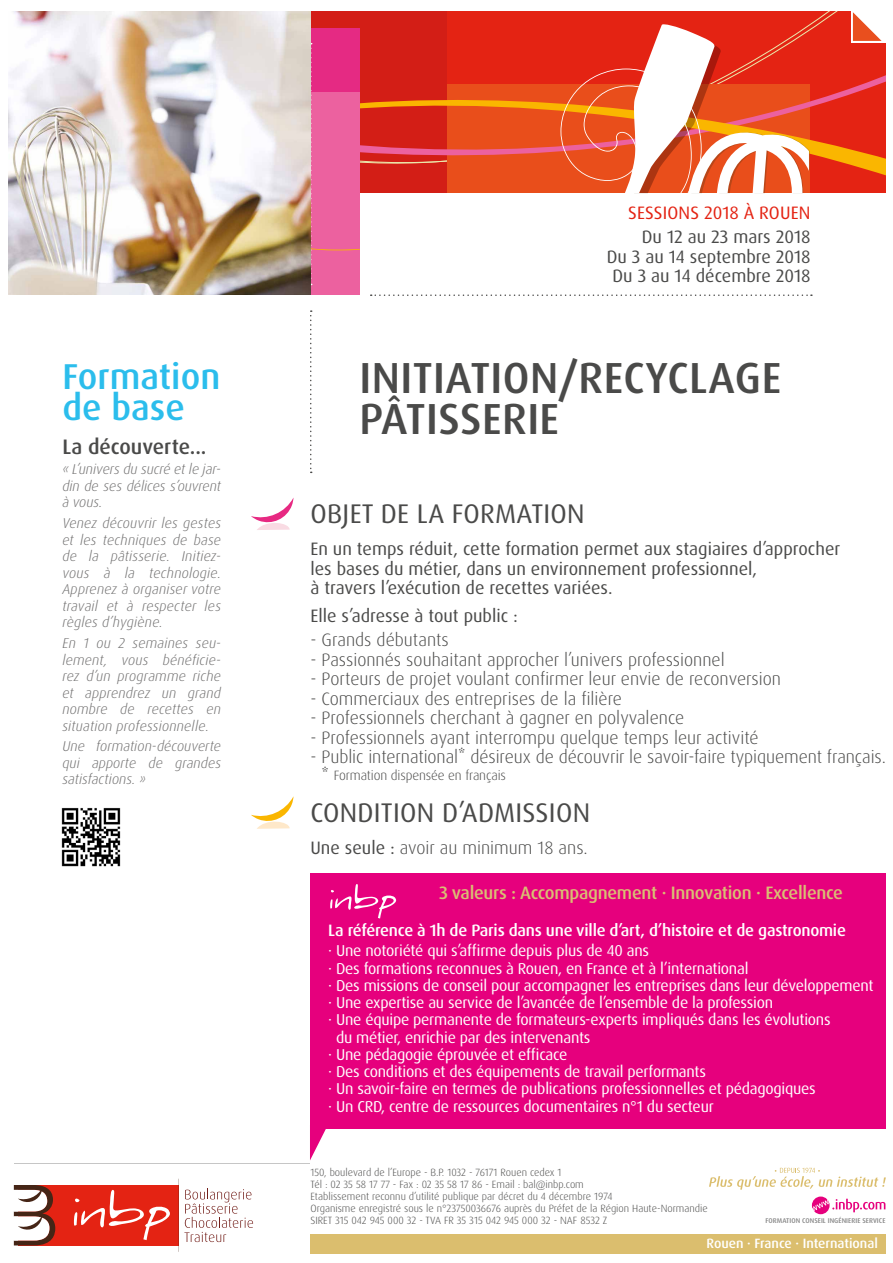
<style>
.page{position:relative;width:893px;height:1263px;background:#fff}
.page>*{position:absolute;margin:0;border:0;box-sizing:border-box;transform-origin:0 0}
.t1{font:500 43.5px/40.5px "Dax OT";letter-spacing:.01em;color:#4a4a49}
.t2{font:500 36px/31.5px "Dax OT";color:#2bbdec}
.t3{font:27px "Dax OT";letter-spacing:.01em;color:#4a4a49}
.t4{font:500 21px "Dax OT";color:#4a4a49}
.t5{font:300 18px "Dax OT";color:#4a4a49}
.t6{font:18px/19.5px "Dax OT";color:#4a4a49;text-align:right}
.t7{font:500 18px "Dax OT";letter-spacing:-.015em;color:#d9bf73}
.t8{font:18px "Dax OT";letter-spacing:.01em;color:#e42313}
.t9{font:500 16.5px "Dax OT";letter-spacing:-.015em;color:#fff}
.t10{font:15.75px "Dax OT";letter-spacing:-.015em;color:#fff}
.t11{font:italic 300 14.25px/16.5px "Dax OT";color:#706f6f;text-align:justify}
.t12{font:300 13.5px "Dax OT";letter-spacing:-.01em;color:#4a4a49}
.t13{font:500 13.5px "Dax OT";color:#fff}
.t14{font:300 10.5px/12px "Dax OT";color:#4a4a49}
.t15{font:500 6.9px "Dax OT";letter-spacing:.01em;color:#878787}
.s1{font-size:18px}
.s2{font-weight:400}
</style>
<div class="page">
<div style="left:310px;top:1234px;width:575px;height:19px;background:#dbbe6e"></div>
<div style="left:18px;top:1185px;width:160px;height:60px;background:#e42313"></div>
<svg style="left:14px;top:1185px;width:41px;height:60px"></svg>
<svg style="left:74px;top:1189px;width:96px;height:51px"></svg>
<svg style="left:178px;top:1179px;width:75px;height:73px"></svg>
<hr style="left:14px;top:1163px;width:296px;height:1px;background:#c6c6c6">
<svg style="left:311px;top:11px;width:574px;height:182px;background:#e1331b"></svg>
<svg style="left:560px;top:23px;width:250px;height:171px"></svg>
<svg style="left:311px;top:43px;width:49px;height:242px;background:#ea5698"></svg>
<img style="left:9px;top:11px;width:302px;height:283px">
<img style="left:61px;top:807px;width:60px;height:60px">
<svg style="left:310px;top:310px;width:2px;height:163px"></svg>
<svg style="left:371px;top:294px;width:441px;height:2px"></svg>
<div style="left:852px;top:0;width:41px;height:42px;background:#fff"></div>
<svg style="left:853px;top:12px;width:29px;height:29px"></svg>
<div style="left:310px;top:873px;width:576px;height:256px;background:#e6007d"></div>
<svg style="left:310px;top:1129px;width:16px;height:31px"></svg>
<svg style="left:330px;top:884px;width:66px;height:34px"></svg>
<svg style="left:812px;top:1196px;width:18px;height:18px"></svg>
<svg style="left:811px;top:1199px;width:74px;height:13px"></svg>
<svg style="left:709px;top:1168px;width:177px;height:21px"></svg>
<svg style="left:251px;top:498px;width:42px;height:32px"></svg>
<svg style="left:251px;top:797px;width:42px;height:32px"></svg>
<h2 class="t2" style="left:62px;top:361px;width:159px">Formation de base</h2>
<h3 class="t4" style="left:62px;top:433px;width:146px">La découverte...</h3>
<p class="t11" style="left:62px;top:461px;width:160px">« L’univers du sucré et le jar&shy;din de ses délices s’ouvrent à vous.</p>
<p class="t11" style="left:62px;top:515px;width:160px">Venez découvrir les gestes et les techniques de base de la pâtisserie. Initiez&shy;vous à la technologie.<br>Apprenez à organiser votre travail et à respecter les règles d’hygiène.</p>
<p class="t11" style="left:62px;top:635px;width:160px">En 1 ou 2 semaines seu&shy;lement, vous bénéficie&shy;rez d’un programme riche et apprendrez un grand nombre de recettes en situation professionnelle.</p>
<p class="t11" style="left:62px;top:738px;width:160px">Une formation-découverte qui apporte de grandes satisfactions. »</p>
<p class="t8" style="left:628px;top:202px;width:184px">SESSIONS 2018 À ROUEN</p>
<p class="t6" style="left:607px;top:227px;width:205px">Du 12 au 23 mars 2018<br>Du 3 au 14 septembre 2018<br>Du 3 au 14 décembre 2018</p>
<h1 class="t1" style="left:360px;top:359px;width:423px">INITIATION/RECYCLAGE<br>PÂTISSERIE</h1>
<h3 class="t3" style="left:311px;top:496px;width:276px">OBJET DE LA FORMATION</h3>
<p class="t6" style="left:310px;top:539px;width:531px;text-align:left">En un temps réduit, cette formation permet aux stagiaires d’approcher les bases du métier, dans un environnement professionnel,<br>à travers l’exécution de recettes variées.</p>
<p class="t6" style="left:310px;top:606px;width:209px">Elle s’adresse à tout public :</p>
<p class="t5" style="left:310px;top:628px;width:140px">- Grands débutants</p>
<p class="t5" style="left:310px;top:648px;width:416px">- Passionnés souhaitant approcher l’univers professionnel</p>
<p class="t5" style="left:310px;top:667px;width:472px">- Porteurs de projet voulant confirmer leur envie de reconversion</p>
<p class="t5" style="left:310px;top:687px;width:313px">- Commerciaux des entreprises de la filière</p>
<p class="t5" style="left:310px;top:706px;width:375px">- Professionnels cherchant à gagner en polyvalence</p>
<p class="t5" style="left:310px;top:726px;width:450px">- Professionnels ayant interrompu quelque temps leur activité</p>
<p class="t5" style="left:310px;top:745px;width:577px">- Public international* désireux de découvrir le savoir-faire typiquement français.</p>
<p class="t12" style="left:322px;top:766px;width:186px"><span class="s1">*</span> Formation dispensée en français</p>
<h3 class="t3" style="left:311px;top:795px;width:281px">CONDITION D’ADMISSION</h3>
<p class="t5" style="left:310px;top:836px;width:279px"><span class="s2">Une seule :</span> avoir au minimum 18 ans.</p>
<p class="t7" style="left:439px;top:881px;width:405px">3 valeurs : Accompagnement · Innovation · Excellence</p>
<p class="t9" style="left:328px;top:919px;width:519px">La référence à 1h de Paris dans une ville d’art, d’histoire et de gastronomie</p>
<p class="t10" style="left:328px;top:941px;width:322px">· Une notoriété qui s’affirme depuis plus de 40 ans</p>
<p class="t10" style="left:328px;top:958px;width:422px">· Des formations reconnues à Rouen, en France et à l’international</p>
<p class="t10" style="left:328px;top:975px;width:547px">· Des missions de conseil pour accompagner les entreprises dans leur développement</p>
<p class="t10" style="left:328px;top:993px;width:446px">· Une expertise au service de l’avancée de l’ensemble de la profession</p>
<p class="t10" style="left:328px;top:1010px;width:504px">· Une équipe permanente de formateurs-experts impliqués dans les évolutions</p>
<p class="t10" style="left:336px;top:1027px;width:256px">du métier, enrichie par des intervenants</p>
<p class="t10" style="left:328px;top:1044px;width:241px">· Une pédagogie éprouvée et efficace</p>
<p class="t10" style="left:328px;top:1062px;width:379px">· Des conditions et des équipements de travail performants</p>
<p class="t10" style="left:328px;top:1079px;width:489px">· Un savoir-faire en termes de publications professionnelles et pédagogiques</p>
<p class="t10" style="left:328px;top:1096px;width:387px">· Un CRD, centre de ressources documentaires n°1 du secteur</p>
<p class="t14" style="left:310px;top:1166px;width:399px">150, boulevard de l’Europe - B.P. 1032 - 76171 Rouen cedex 1<br>Tél : 02 35 58 17 77 - Fax : 02 35 58 17 86 - Email : bal@inbp.com<br>Etablissement reconnu d’utilité publique par décret du 4 décembre 1974<br>Organisme enregistré sous le n°23750036676 auprès du Préfet de la Région Haute-Normandie SIRET 315 042 945 000 32 - TVA FR 35 315 042 945 000 32 - NAF 8532 Z</p>
<p class="t15" style="left:765px;top:1216px;width:122px">FORMATION CONSEIL INGÉNIERIE SERVICE</p>
<p class="t13" style="left:707px;top:1235px;width:173px">Rouen · France · International</p>
</div>
